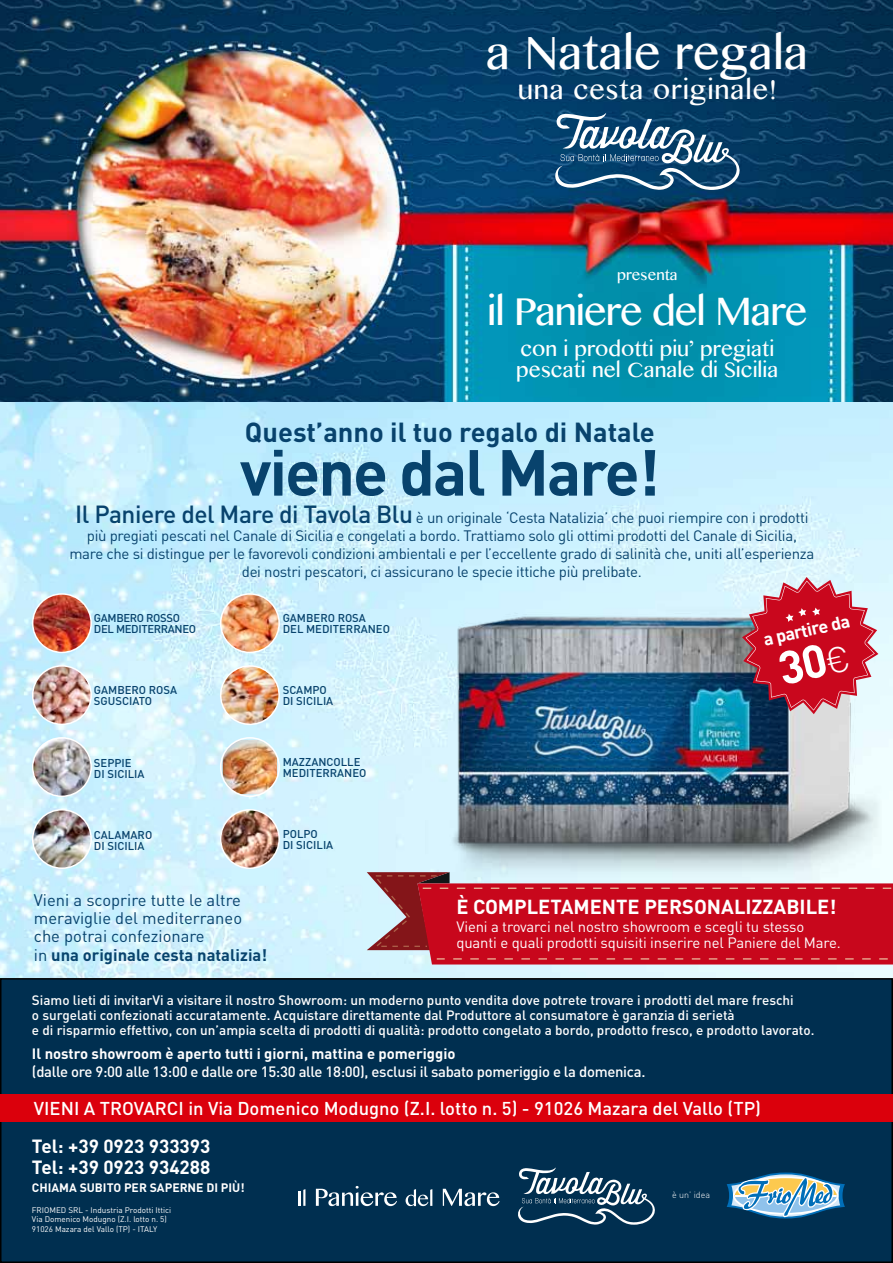
<style>
.page{position:relative;width:893px;height:1263px;background:#fff}
.page>*{position:absolute;margin:0;border:0;box-sizing:border-box;transform-origin:0 0}
.t1{font:700 64.05px "DIN Pro";letter-spacing:-.03em;color:#08436d}
.t2{font:46.5px "Malayalam MN";color:#fff}
.t3{font:39.6px "Malayalam MN";letter-spacing:-.03em;color:#fff}
.t4{font:700 27.15px "DIN Pro";color:#08436d}
.t5{font:27px "Malayalam MN";letter-spacing:.03em;color:#fff}
.t6{font:21px/21px "Malayalam MN";color:#fff}
.t7{font:700 20.1px "DIN Pro";color:#fff}
.t8{font:700 18.9px/21px "DIN Pro";color:#fff}
.t9{font:500 18.45px "DIN Pro";color:#fff}
.t10{font:700 18px "DIN Pro";color:#fff}
.t11{font:16.5px/18.5px "DIN Pro";color:#08436d}
.t12{font:15px/18px "DIN Pro";letter-spacing:-.02em;color:#08436d;text-align:center}
.t13{font:15px "Malayalam MN";color:#fff}
.t14{font:500 14.85px/17.5px "DIN Pro";letter-spacing:-.02em;color:#fff}
.t15{font:14.85px/16px "DIN Pro";letter-spacing:-.01em;color:#fff}
.t16{font:500 13.5px/14.9px "DIN Pro";color:#fff}
.t17{font:700 12.15px "DIN Pro";color:#fff}
.t18{font:500 11.25px/11.2px "DIN Pro";color:#08436d}
.t19{font:500 11.25px/11.2px "DIN Pro";letter-spacing:-.03em;color:#08436d}
.t20{font:300 8.85px "DIN Pro";color:#fff}
.t21{font:8.1px/9.4px "DIN Pro";color:#fff}
.s1{font-weight:500;font-size:24.45px}
.s2{font-weight:700}
</style>
<div class="page">
<img style="left:0;top:0;width:893px;height:978px">
<div style="left:1px;top:979px;width:891px;height:283px;background:#002f50"></div>
<div style="left:0;top:978px;width:893px;height:285px;border:2px solid #000"></div>
<svg style="left:554px;top:113px;width:187px;height:77px"></svg>
<img style="left:425px;top:588px;width:468px;height:284px">
<svg style="left:367px;top:872px;width:526px;height:92px;background:#c72f40"></svg>
<svg style="left:298px;top:1189px;width:7px;height:17px"></svg>
<svg style="left:316px;top:1186px;width:81px;height:20px"></svg>
<svg style="left:406px;top:1189px;width:26px;height:17px"></svg>
<svg style="left:443px;top:1189px;width:57px;height:17px"></svg>
<svg style="left:518px;top:1167px;width:137px;height:58px"></svg>
<svg style="left:727px;top:1172px;width:118px;height:46px"></svg>
<div style="left:0;top:1094px;width:893px;height:27px;background:#db000c"></div>
<img style="left:223px;top:740px;width:54px;height:54px">
<div style="left:220px;top:737px;width:60px;height:60px;border:2px solid #fff;border-radius:50%"></div>
<img style="left:33px;top:594px;width:58px;height:58px;border-radius:29px">
<div style="left:32px;top:593px;width:60px;height:60px;border:2px solid #fff;border-radius:50%"></div>
<img style="left:33px;top:666px;width:58px;height:58px;border-radius:29px">
<div style="left:32px;top:665px;width:60px;height:60px;border:2px solid #fff;border-radius:50%"></div>
<img style="left:33px;top:810px;width:58px;height:58px;border-radius:29px">
<div style="left:32px;top:809px;width:60px;height:60px;border:2px solid #fff;border-radius:50%"></div>
<img style="left:218px;top:663px;width:63px;height:64px">
<img style="left:221px;top:810px;width:58px;height:58px;border-radius:29px">
<div style="left:220px;top:809px;width:60px;height:60px;border:2px solid #fff;border-radius:50%"></div>
<img style="left:33px;top:738px;width:58px;height:58px;border-radius:29px">
<div style="left:32px;top:737px;width:60px;height:60px;border:2px solid #fff;border-radius:50%"></div>
<img style="left:221px;top:594px;width:58px;height:58px;border-radius:29px">
<div style="left:220px;top:593px;width:60px;height:60px;border:2px solid #fff;border-radius:50%"></div>
<svg style="left:742px;top:577px;width:136px;height:137px;background:#bf4c5e"></svg>
<p class="t2" style="left:486px;top:22px;width:324px">a Natale regala</p>
<p class="t5" style="left:518px;top:72px;width:261px">una cesta originale!</p>
<p class="t13" style="left:617px;top:265px;width:62px">presenta</p>
<p class="t3" style="left:487px;top:285px;width:322px">il Paniere del Mare</p>
<p class="t6" style="left:516px;top:339px;width:264px">con i prodotti piu’ pregiati pescati nel Canale di Sicilia</p>
<p class="t4" style="left:245px;top:413px;width:411px">Quest’anno il tuo regalo di Natale</p>
<p class="t1" style="left:240px;top:429px;width:422px">viene dal Mare!</p>
<p class="t12" style="left:69px;top:508px;width:746px"><span class="s1">Il Paniere del Mare di Tavola Blu</span> è un originale ‘Cesta Natalizia’ che puoi riempire con i prodotti più pregiati pescati nel Canale di Sicilia e congelati a bordo. Trattiamo solo gli ottimi prodotti del Canale di Sicilia, mare che si distingue per le favorevoli condizioni ambientali e per l’eccellente grado di salinità che, uniti all’esperienza dei nostri pescatori, ci assicurano le specie ittiche più prelibate.</p>
<p class="t19" style="left:94px;top:612px;width:104px">GAMBERO ROSSO<br>DEL MEDITERRANEO</p>
<p class="t18" style="left:283px;top:612px;width:109px">GAMBERO ROSA<br>DEL MEDITERRANEO</p>
<p class="t18" style="left:94px;top:684px;width:85px">GAMBERO ROSA<br>SGUSCIATO</p>
<p class="t18" style="left:283px;top:684px;width:52px">SCAMPO<br>DI SICILIA</p>
<p class="t18" style="left:94px;top:756px;width:52px">SEPPIE<br>DI SICILIA</p>
<p class="t18" style="left:283px;top:756px;width:85px">MAZZANCOLLE<br>MEDITERRANEO</p>
<p class="t18" style="left:94px;top:829px;width:60px">CALAMARO<br>DI SICILIA</p>
<p class="t11" style="left:34px;top:890px;width:235px">Vieni a scoprire tutte le altre meraviglie del mediterraneo che potrai confezionare<br>in <span class="s2">una originale cesta natalizia!</span></p>
<p class="t18" style="left:283px;top:827px;width:52px">POLPO<br>DI SICILIA</p>
<p class="t10" style="left:761px;top:628px;width:90px;rotate:-13deg">a partire da</p>
<p class="t7" style="left:456px;top:893px;width:381px">È COMPLETAMENTE PERSONALIZZABILE!</p>
<p class="t15" style="left:456px;top:918px;width:386px">Vieni a trovarci nel nostro showroom e scegli tu stesso quanti e quali prodotti squisiti inserire nel Paniere del Mare.</p>
<p class="t16" style="left:32px;top:992px;width:784px">Siamo lieti di invitarVi a visitare il nostro Showroom: un moderno punto vendita dove potrete trovare i prodotti del mare freschi<br>o surgelati confezionati accuratamente. Acquistare direttamente dal Produttore al consumatore è garanzia di serietà<br>e di risparmio effettivo, con un’ampia scelta di prodotti di qualità: prodotto congelato a bordo, prodotto fresco, e prodotto lavorato.</p>
<p class="t14" style="left:32px;top:1044px;width:615px"><span class="s2">Il nostro showroom è aperto tutti i giorni, mattina e pomeriggio<br></span>(dalle ore 9:00 alle 13:00 e dalle ore 15:30 alle 18:00), esclusi il sabato pomeriggio e la domenica.</p>
<p class="t9" style="left:34px;top:1096px;width:729px">VIENI A TROVARCI in Via Domenico Modugno (Z.I. lotto n. 5) - 91026 Mazara del Vallo (TP)</p>
<p class="t8" style="left:32px;top:1134px;width:180px">Tel: +39 0923 933393<br>Tel: +39 0923 934288</p>
<p class="t17" style="left:32px;top:1180px;width:214px">CHIAMA SUBITO PER SAPERNE DI PIÙ!</p>
<p class="t21" style="left:32px;top:1205px;width:141px">FRIOMED SRL - Industria Prodotti Ittici<br>Via Domenico Modugno (Z.I. lotto n. 5)<br>91026 Mazara del Vallo (TP) - ITALY</p>
<p class="t20" style="left:672px;top:1189px;width:39px">è un’ idea</p>
</div>
